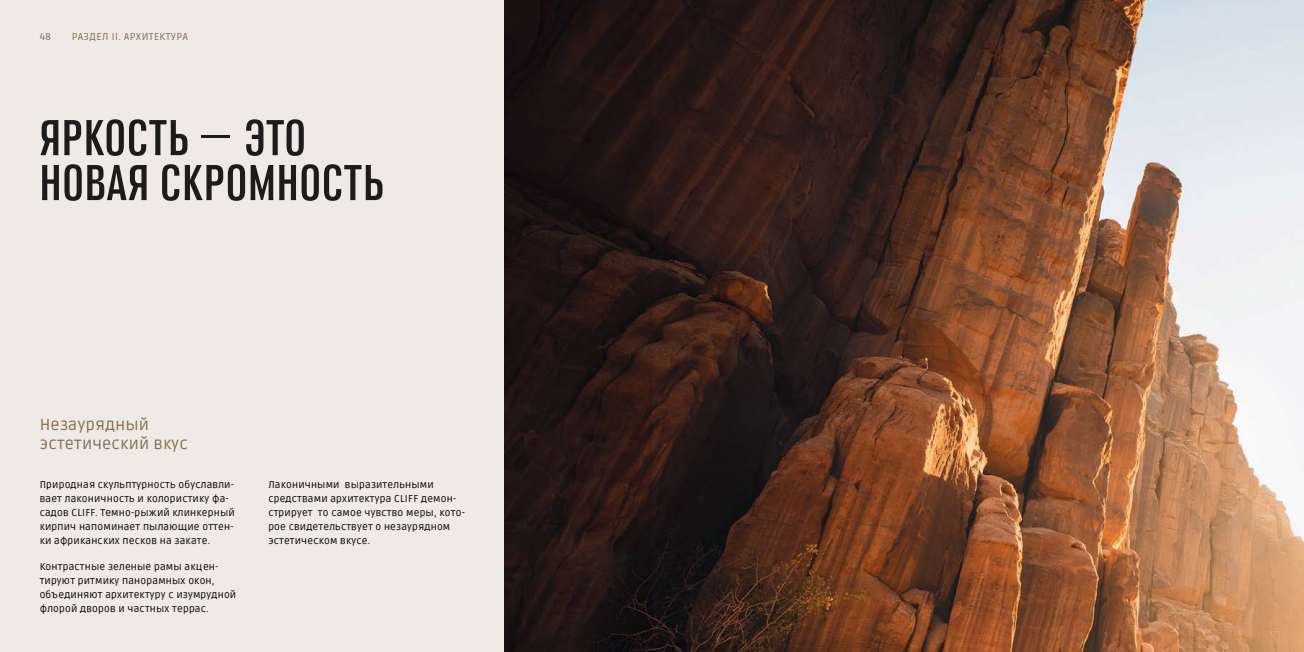
<style>
.page{position:relative;width:1304px;height:652px;background:#fff}
.page>*{position:absolute;margin:0;border:0;box-sizing:border-box;transform-origin:0 0}
.t1{font:500 54px/44.9px "FUD Grotesk";letter-spacing:.02em;color:#1d1c1c}
.t2{font:16px/18.7px "Ruda";letter-spacing:.02em;color:#876e4c}
.t3{font:10px/14px "Ruda";letter-spacing:.02em;color:#000}
.t4{font:10px "Ruda";letter-spacing:.04em;color:#876e4c}
</style>
<div class="page">
<div style="left:0;top:0;width:652px;height:652px;background:#f0eae7"></div>
<img style="left:505px;top:0;width:799px;height:652px">
<svg style="left:576px;top:0;width:76px;height:652px"></svg>
<p class="t4" style="left:40px;top:29px;width:13px">48</p>
<p class="t4" style="left:72px;top:29px;width:117px">РАЗДЕЛ II. АРХИТЕКТУРА</p>
<h1 class="t1" style="left:40px;top:116px;width:346px">ЯРКОСТЬ — ЭТО<br>НОВАЯ СКРОМНОСТЬ</h1>
<h2 class="t2" style="left:40px;top:414px;width:150px">Незаурядный эстетический вкус</h2>
<p class="t3" style="left:40px;top:477px;width:197px">Природная скульптурность обуславли&shy;вает лаконичность и колористику фа&shy;садов CLIFF. Темно-рыжий клинкерный кирпич напоминает пылающие оттен&shy;ки африканских песков на закате.</p>
<p class="t3" style="left:40px;top:559px;width:198px">Контрастные зеленые рамы акцен&shy;тируют ритмику панорамных окон, объединяют архитектуру с изумрудной флорой дворов и частных террас.</p>
<p class="t3" style="left:268px;top:477px;width:198px">Лаконичными выразительными средствами архитектура CLIFF демон&shy;стрирует то самое чувство меры, кото&shy;рое свидетельствует о незаурядном эстетическом вкусе.</p>
</div>
